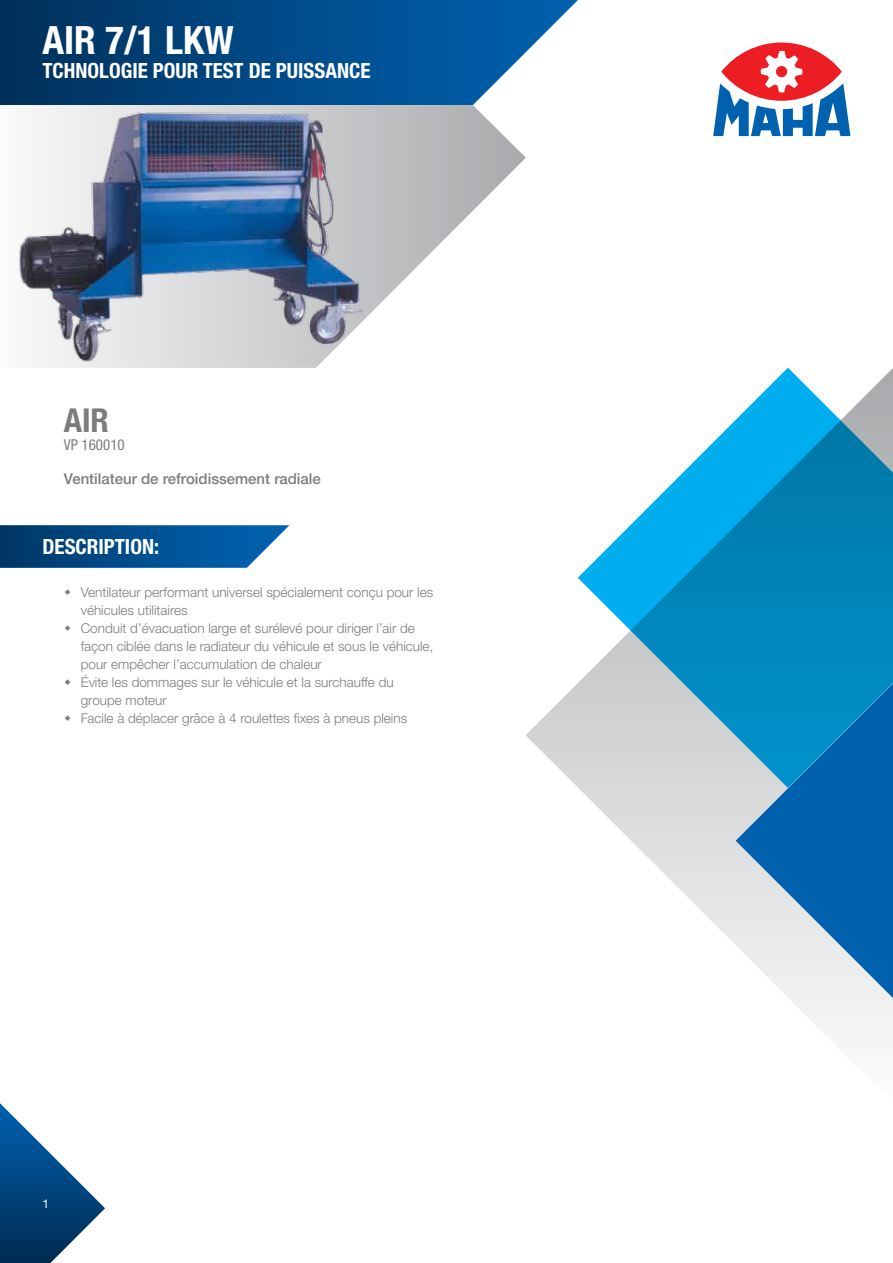
<style>
.page{position:relative;width:893px;height:1263px;background:#fff}
.page>*{position:absolute;margin:0;border:0;box-sizing:border-box;transform-origin:0 0}
.t1{font:700 condensed 39px "Helvetica Neue LTW1 G";color:#fff}
.t2{font:700 condensed 33px "Helvetica Neue LTW1 G";color:#6d6e71}
.t3{font:700 condensed 21px "Helvetica Neue LTW1 G";color:#fff}
.t4{font:500 15px "Helvetica Neue LTW1 G";color:#6d6e71}
.t5{font:condensed 15px "Helvetica Neue LTW1 G";color:#6d6e71}
.t6{font:300 13.5px/18px "Helvetica Neue LTW1 G";color:#6d6e71}
.t7{font:12px "Helvetica Neue LTW1 G";color:#fff}
</style>
<div class="page">
<svg style="left:526px;top:368px;width:367px;height:669px"></svg>
<svg style="left:736px;top:683px;width:157px;height:315px;background:#4a94c5"></svg>
<svg style="left:0;top:1103px;width:105px;height:160px"></svg>
<svg style="left:0;top:0;width:578px;height:105px;background:#17588e"></svg>
<svg style="left:0;top:525px;width:289px;height:43px;background:#135b95"></svg>
<svg style="left:721px;top:43px;width:121px;height:58px"></svg>
<svg style="left:713px;top:51px;width:137px;height:85px"></svg>
<svg style="left:389px;top:105px;width:137px;height:190px"></svg>
<img style="left:19px;top:105px;width:370px;height:263px">
<h1 class="t1" style="left:43px;top:17px;width:193px">AIR 7/1 LKW</h1>
<h3 class="t3" style="left:43px;top:58px;width:329px">TCHNOLOGIE POUR TEST DE PUISSANCE</h3>
<h2 class="t2" style="left:64px;top:401px;width:47px">AIR</h2>
<p class="t5" style="left:64px;top:436px;width:62px">VP 160010</p>
<p class="t4" style="left:64px;top:470px;width:259px">Ventilateur de refroidissement radiale</p>
<h3 class="t3" style="left:43px;top:534px;width:118px">DESCRIPTION:</h3>
<p class="t6" style="left:81px;top:583px;width:354px">Ventilateur performant universel spécialement conçu pour les véhicules utilitaires<br>Conduit d’évacuation large et surélevé pour diriger l’air de façon ciblée dans le radiateur du véhicule et sous le véhicule, pour empêcher l’accumulation de chaleur<br>Évite les dommages sur le véhicule et la surchauffe du groupe moteur<br>Facile à déplacer grâce à 4 roulettes fixes à pneus pleins</p>
<p class="t7" style="left:43px;top:1196px;width:8px">1</p>
</div>
